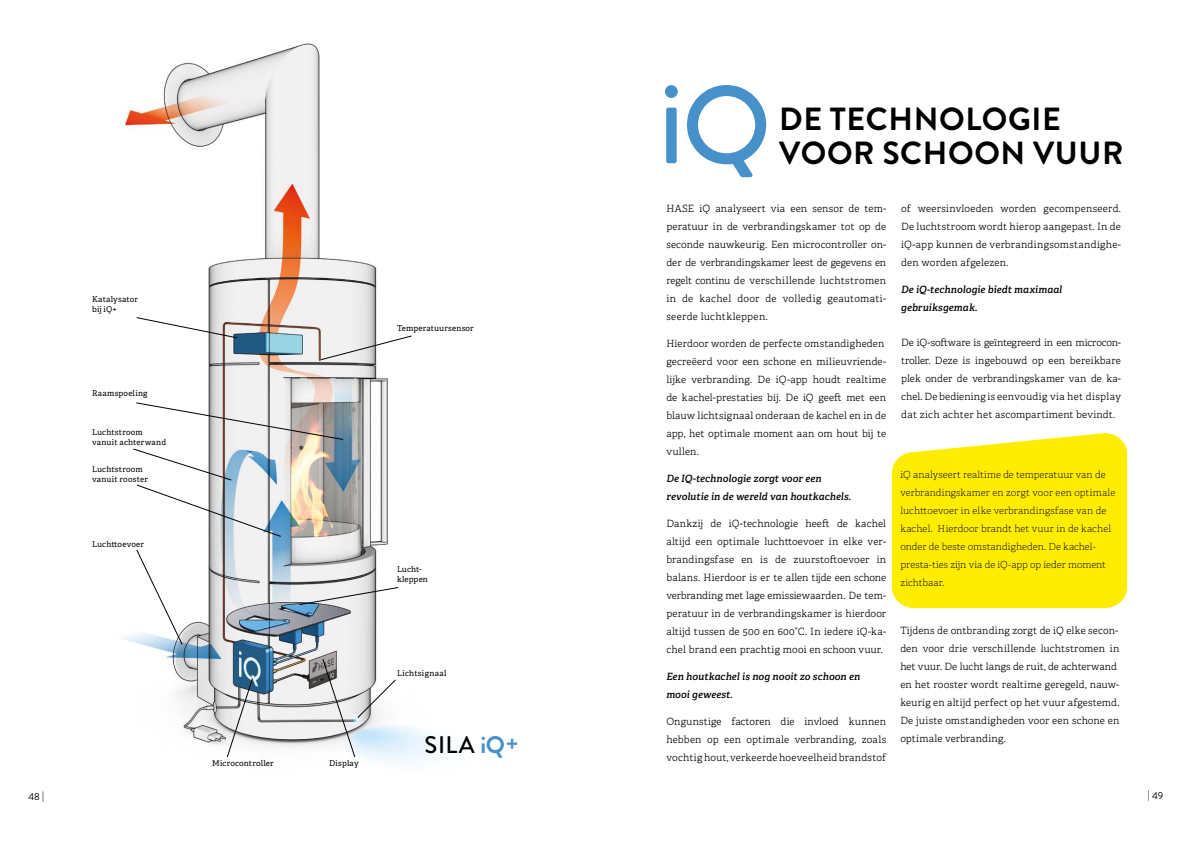
<style>
.page{position:relative;width:1191px;height:842px;background:#fff}
.page>*{position:absolute;margin:0;border:0;box-sizing:border-box;transform-origin:0 0}
.t1{font:700 32px/34px "Brandon Grotesque";letter-spacing:.02em;color:#000}
.t2{font:500 24px "Brandon Grotesque";color:#000}
.t3{font:300 10px/18px "Adelle";letter-spacing:.015em;color:#000;text-align:justify}
.t4{font:italic 600 10px/18px "Adelle";letter-spacing:.005em;color:#000}
.t5{font:10px "Brandon Grotesque";color:#000}
.t6{font:100 9.8px/18px "Adelle";letter-spacing:.01em;color:#000}
.t7{font:8px/10px "Adelle";letter-spacing:.025em;color:#000}
.s1{font-weight:700;color:#4791ca}
.s2{font-weight:500}
</style>
<div class="page">
<img style="left:124px;top:43px;width:316px;height:719px">
<svg style="left:891px;top:433px;width:236px;height:175px;background:#fe1"></svg>
<svg style="left:665px;top:85px;width:101px;height:92px"></svg>
<svg style="left:136px;top:549px;width:46px;height:95px"></svg>
<svg style="left:227px;top:678px;width:26px;height:79px"></svg>
<svg style="left:299px;top:587px;width:99px;height:18px"></svg>
<svg style="left:321px;top:336px;width:91px;height:24px"></svg>
<svg style="left:322px;top:659px;width:74px;height:98px"></svg>
<svg style="left:133px;top:449px;width:148px;height:88px"></svg>
<svg style="left:136px;top:403px;width:207px;height:37px"></svg>
<svg style="left:136px;top:317px;width:101px;height:21px"></svg>
<p class="t7" style="left:92px;top:295px;width:47px">Katalysator bij iQ+</p>
<p class="t7" style="left:92px;top:389px;width:57px">Raamspoeling</p>
<p class="t7" style="left:92px;top:428px;width:75px">Luchtstroom vanuit achterwand</p>
<p class="t7" style="left:92px;top:465px;width:57px">Luchtstroom vanuit rooster</p>
<p class="t7" style="left:92px;top:539px;width:53px">Luchttoevoer</p>
<p class="t7" style="left:397px;top:323px;width:78px">Temperatuursensor</p>
<p class="t7" style="left:212px;top:758px;width:63px">Microcontroller</p>
<p class="t7" style="left:329px;top:758px;width:31px">Display</p>
<p class="t7" style="left:397px;top:564px;width:32px">Lucht&shy;kleppen</p>
<p class="t7" style="left:397px;top:668px;width:51px">Lichtsignaal</p>
<h2 class="t2" style="left:424px;top:728px;width:96px">SILA <span class="s1">iQ+</span></h2>
<h1 class="t1" style="left:779px;top:103px;width:346px">DE TECHNOLOGIE<br>VOOR SCHOON VUUR</h1>
<p class="t3" style="left:666px;top:199px;width:221px">HASE iQ analyseert via een sensor de tem&shy;peratuur in de verbrandingskamer tot op de seconde nauwkeurig. Een microcontroller on&shy;der de verbrandingskamer leest de gegevens en regelt continu de verschillende luchtstromen in de kachel door de volledig geautomati&shy;seerde luchtkleppen.</p>
<p class="t3" style="left:666px;top:334px;width:221px;text-align:left">Hierdoor worden de perfecte omstandigheden gecreëerd voor een schone en milieuvriende&shy;lijke verbranding. De iQ-app houdt realtime de kachel-prestaties bij. De iQ geeft met een blauw lichtsignaal onderaan de kachel en in de app, het optimale moment aan om hout bij te vullen.</p>
<p class="t4" style="left:666px;top:469px;width:186px">De IQ-technologie zorgt voor een revolutie in de wereld van houtkachels.</p>
<p class="t3" style="left:666px;top:514px;width:221px">Dankzij de iQ-technologie heeft de kachel altijd een optimale luchttoevoer in elke ver&shy;brandingsfase en is de zuurstoftoevoer in balans. Hierdoor is er te allen tijde een schone verbranding met lage emissiewaarden. De tem&shy;peratuur in de verbrandingskamer is hierdoor altijd tussen de 500 en 600°C. In iedere iQ-ka&shy;chel brand een prachtig mooi en schoon vuur.</p>
<p class="t4" style="left:666px;top:667px;width:195px">Een houtkachel is nog nooit zo schoon en mooi geweest.</p>
<p class="t3" style="left:666px;top:712px;width:221px">Ongunstige factoren die invloed kunnen hebben op een optimale verbranding, zoals vochtig hout, verkeerde hoeveelheid brandstof</p>
<p class="t3" style="left:901px;top:199px;width:221px">of weersinvloeden worden gecompenseerd.<br>De luchtstroom wordt hierop aangepast. In de iQ-app kunnen de verbrandingsomstandighe&shy;den worden afgelezen.</p>
<p class="t4" style="left:901px;top:280px;width:163px">De iQ-technologie biedt maximaal gebruiksgemak.</p>
<p class="t3" style="left:901px;top:333px;width:221px">De iQ-software is geïntegreerd in een microcon&shy;troller. Deze is ingebouwd op een bereikbare plek onder de verbrandingskamer van de ka&shy;chel. De bediening is eenvoudig via het display dat zich achter het ascompartiment bevindt.</p>
<p class="t6" style="left:900px;top:466px;width:216px">iQ analyseert realtime de temperatuur van de verbrandingskamer en zorgt voor een optimale luchttoevoer in elke verbrandingsfase van de kachel. Hierdoor brandt het vuur in de kachel onder de beste omstandigheden. De kachel&shy;presta-ties zijn via de iQ-app op ieder moment zichtbaar.</p>
<p class="t3" style="left:900px;top:622px;width:221px;text-align:left">Tijdens de ontbranding zorgt de iQ elke secon&shy;den voor drie verschillende luchtstromen in het vuur. De lucht langs de ruit, de achterwand en het rooster wordt realtime geregeld, nauw&shy;keurig en altijd perfect op het vuur afgestemd.<br>De juiste omstandigheden voor een schone en optimale verbranding.</p>
<p class="t5" style="left:28px;top:789px;width:17px">48 <span class="s2">|</span></p>
<p class="t5" style="left:1147px;top:789px;width:17px">| 49</p>
</div>
